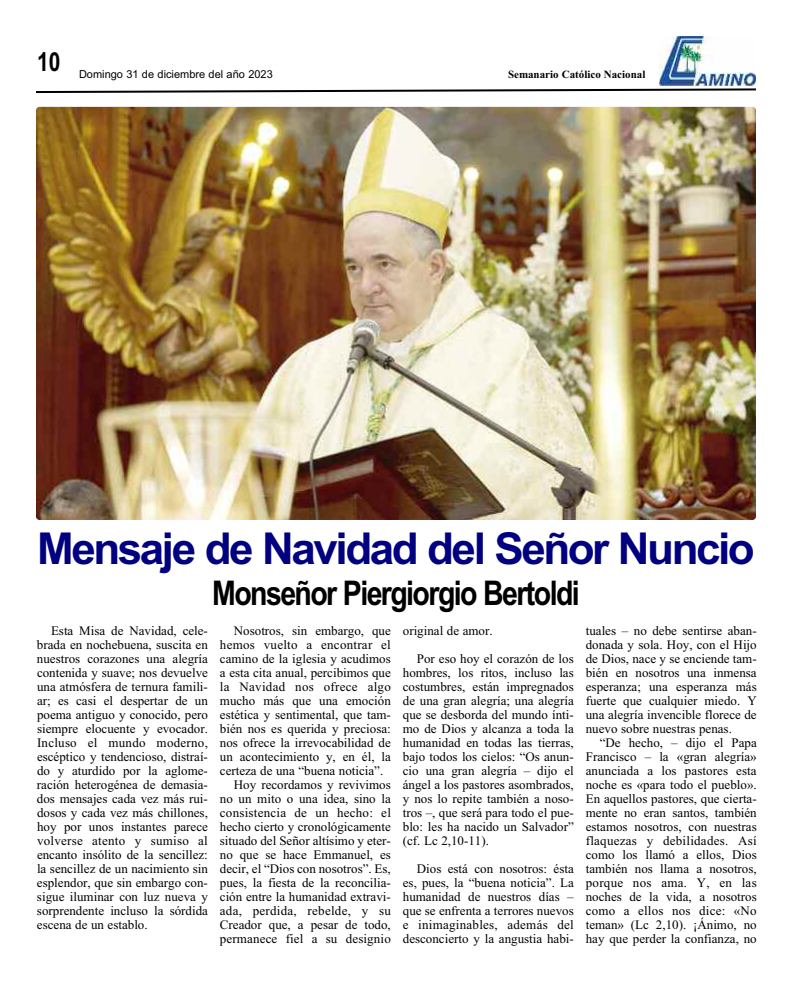
<style>
.page{position:relative;width:792px;height:1008px;background:#fff}
.page>*{position:absolute;margin:0;border:0;box-sizing:border-box;transform-origin:0 0}
.t1{font:700 44px "Arial";letter-spacing:-.055em;color:#000080}
.t2{font:700 34px "Arial";letter-spacing:-.055em;color:#000;scale:.84 1}
.t3{font:700 26.2px "Arial";color:#000;scale:.8 1}
.t4{font:13px/14px "Times New Roman";color:#000;text-align:justify}
.t5{font:13px "Times New Roman";letter-spacing:.02em;color:#000}
.t6{font:11px "Arial";color:#000}
.t7{font:700 11px "Times New Roman";color:#000}
</style>
<div class="page">
<img style="left:659px;top:36px;width:97px;height:50px">
<svg style="left:36px;top:88px;width:720px;height:5px"></svg>
<img style="left:36px;top:107px;width:720px;height:413px;border-radius:4px">
<h3 class="t3" style="left:37px;top:46px;width:31px">10</h3>
<p class="t6" style="left:79px;top:68px;width:195px">Domingo 31 de diciembre del año 2023</p>
<p class="t7" style="left:508px;top:67px;width:139px">Semanario Católico Nacional</p>
<h1 class="t1" style="left:37px;top:523px;width:719px">Mensaje de Navidad del Señor Nuncio</h1>
<h2 class="t2" style="left:212px;top:574px;width:439px">Monseñor Piergiorgio Bertoldi</h2>
<p class="t4" style="left:37px;top:624px;width:172px;text-indent:14px">Esta Misa de Navidad, cele&shy;brada en nochebuena, suscita en nuestros corazones una alegría contenida y suave; nos devuelve una atmósfera de ternura famili&shy;ar; es casi el despertar de un poema antiguo y conocido, pero siempre elocuente y evocador.<br>Incluso el mundo moderno, escéptico y tendencioso, distraí&shy;do y aturdido por la aglome&shy;ración heterogénea de demasia&shy;dos mensajes cada vez más rui&shy;dosos y cada vez más chillones, hoy por unos instantes parece volverse atento y sumiso al encanto insólito de la sencillez: la sencillez de un nacimiento sin esplendor, que sin embargo con&shy;sigue iluminar con luz nueva y sorprendente incluso la sórdida escena de un establo.</p>
<p class="t4" style="left:234px;top:624px;width:158px">Nosotros, sin embargo, que</p>
<p class="t5" style="left:220px;top:637px;width:172px">hemos vuelto a encontrar el</p>
<p class="t4" style="left:220px;top:652px;width:172px">camino de la iglesia y acudimos</p>
<p class="t4" style="left:220px;top:666px;width:172px">a esta cita anual, percibimos que</p>
<p class="t5" style="left:220px;top:679px;width:172px">la Navidad nos ofrece algo</p>
<p class="t4" style="left:220px;top:694px;width:172px">mucho más que una emoción</p>
<p class="t4" style="left:220px;top:708px;width:172px">estética y sentimental, que tam-</p>
<p class="t4" style="left:220px;top:722px;width:172px">bién nos es querida y preciosa:</p>
<p class="t4" style="left:220px;top:736px;width:172px">nos ofrece la irrevocabilidad de</p>
<p class="t4" style="left:220px;top:750px;width:172px">un acontecimiento y, en él, la</p>
<p class="t4" style="left:220px;top:764px;width:165px">certeza de una “buena noticia”.</p>
<p class="t4" style="left:234px;top:778px;width:158px">Hoy recordamos y revivimos</p>
<p class="t4" style="left:220px;top:792px;width:172px">no un mito o una idea, sino la</p>
<p class="t5" style="left:220px;top:805px;width:173px">consistencia de un hecho: el</p>
<p class="t4" style="left:220px;top:820px;width:172px">hecho cierto y cronológicamente</p>
<p class="t4" style="left:220px;top:834px;width:172px">situado del Señor altísimo y eter-</p>
<p class="t4" style="left:220px;top:848px;width:172px">no que se hace Emmanuel, es</p>
<p class="t4" style="left:220px;top:862px;width:172px">decir, el “Dios con nosotros”. Es,</p>
<p class="t4" style="left:220px;top:876px;width:172px">pues, la fiesta de la reconcilia-</p>
<p class="t4" style="left:220px;top:890px;width:172px">ción entre la humanidad extravi-</p>
<p class="t5" style="left:220px;top:903px;width:172px">ada, perdida, rebelde, y su</p>
<p class="t4" style="left:220px;top:918px;width:172px">Creador que, a pesar de todo,</p>
<p class="t4" style="left:220px;top:932px;width:172px">permanece fiel a su designio</p>
<p class="t4" style="left:417px;top:617px;width:158px;line-height:28px;text-indent:-14px">original de amor.<br>Por eso hoy el corazón de los</p>
<p class="t4" style="left:403px;top:666px;width:172px">hombres, los ritos, incluso las costumbres, están impregnados de una gran alegría; una alegría que se desborda del mundo ínti&shy;mo de Dios y alcanza a toda la humanidad en todas las tierras, bajo todos los cielos: “Os anun&shy;cio una gran alegría – dijo el ángel a los pastores asombrados, y nos lo repite también a noso&shy;tros –, que será para todo el pue&shy;blo: les ha nacido un Salvador” (cf. Lc 2,10-11).</p>
<p class="t4" style="left:403px;top:862px;width:172px;text-indent:14px">Dios está con nosotros: ésta es, pues, la “buena noticia”. La humanidad de nuestros días – que se enfrenta a terrores nuevos e inimaginables, además del desconcierto y la angustia habi-</p>
<p class="t4" style="left:586px;top:624px;width:172px">tuales – no debe sentirse aban&shy;donada y sola. Hoy, con el Hijo de Dios, nace y se enciende tam&shy;bién en nosotros una inmensa esperanza; una esperanza más fuerte que cualquier miedo. Y una alegría invencible florece de nuevo sobre nuestras penas.</p>
<p class="t4" style="left:586px;top:736px;width:172px;text-indent:14px">“De hecho, – dijo el Papa Francisco – la «gran alegría» anunciada a los pastores esta noche es «para todo el pueblo».<br>En aquellos pastores, que cierta&shy;mente no eran santos, también estamos nosotros, con nuestras flaquezas y debilidades. Así como los llamó a ellos, Dios también nos llama a nosotros, porque nos ama. Y, en las noches de la vida, a nosotros como a ellos nos dice: «No teman» (Lc 2,10). ¡Ánimo, no hay que perder la confianza, no</p>
</div>
